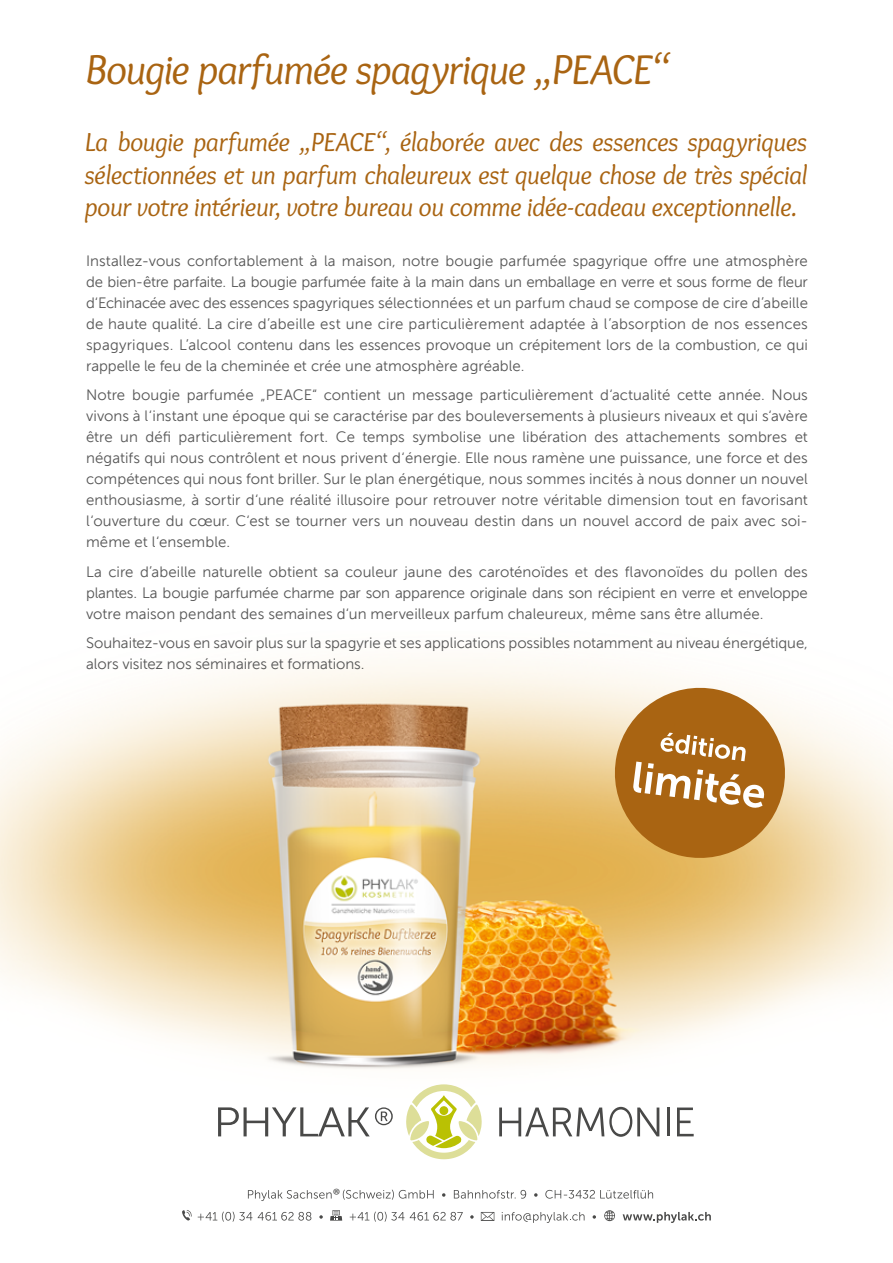
<style>
.page{position:relative;width:893px;height:1263px;background:#fff}
.page>*{position:absolute;margin:0;border:0;box-sizing:border-box;transform-origin:0 0}
.t1{font:italic 43.05px "Overlock";letter-spacing:-.02em;color:#a96412}
.t2{font:italic 27px/32.4px "Overlock";letter-spacing:-.01em;color:#a96412;text-align:justify}
.t3{font:18px "Myriad Pro";color:#494948}
.t4{font:15px/21px "Museo Sans 300";letter-spacing:-.005em;color:#565656;text-align:justify}
</style>
<div class="page">
<img style="left:0;top:660px;width:893px;height:562px">
<svg style="left:218px;top:1107px;width:175px;height:29px"></svg>
<hr style="left:667px;top:1107px;width:3px;height:29px;background:#494948">
<svg style="left:677px;top:1107px;width:17px;height:29px"></svg>
<svg style="left:499px;top:1107px;width:160px;height:30px"></svg>
<svg style="left:406px;top:1084px;width:76px;height:75px"></svg>
<svg style="left:182px;top:1210px;width:10px;height:10px"></svg>
<svg style="left:198px;top:1212px;width:54px;height:9px"></svg>
<svg style="left:258px;top:1212px;width:53px;height:8px"></svg>
<svg style="left:319px;top:1215px;width:4px;height:4px"></svg>
<svg style="left:330px;top:1210px;width:12px;height:10px"></svg>
<svg style="left:350px;top:1212px;width:54px;height:9px"></svg>
<svg style="left:410px;top:1212px;width:53px;height:8px"></svg>
<svg style="left:470px;top:1215px;width:4px;height:4px"></svg>
<svg style="left:481px;top:1212px;width:13px;height:9px"></svg>
<svg style="left:502px;top:1212px;width:82px;height:11px"></svg>
<svg style="left:593px;top:1215px;width:3px;height:4px"></svg>
<svg style="left:604px;top:1210px;width:11px;height:11px"></svg>
<svg style="left:623px;top:1212px;width:88px;height:11px"></svg>
<svg style="left:343px;top:1190px;width:310px;height:9px"></svg>
<svg style="left:248px;top:1190px;width:84px;height:11px"></svg>
<svg style="left:607px;top:680px;width:186px;height:186px;background:#c79758"></svg>
<h1 class="t1" style="left:85px;top:46px;width:586px">Bougie parfumée spagyrique „PEACE“</h1>
<h2 class="t2" style="left:85px;top:126px;width:724px">La bougie parfumée „PEACE“, élaborée avec des essences spagyriques sélectionnées et un parfum chaleureux est quelque chose de très spécial pour votre intérieur, votre bureau ou comme idée-cadeau exceptionnelle.</h2>
<p class="t4" style="left:86px;top:250px;width:723px">Installez-vous confortablement à la maison, notre bougie parfumée spagyrique offre une atmosphère de bien-être parfaite. La bougie parfumée faite à la main dans un emballage en verre et sous forme de fleur d‘Echinacée avec des essences spagyriques sélectionnées et un parfum chaud se compose de cire d’abeille de haute qualité. La cire d’abeille est une cire particulièrement adaptée à l’absorption de nos essences spagyriques. L’alcool contenu dans les essences provoque un crépitement lors de la combustion, ce qui rappelle le feu de la cheminée et crée une atmosphère agréable.</p>
<p class="t4" style="left:86px;top:385px;width:723px">Notre bougie parfumée „PEACE“ contient un message particulièrement d‘actualité cette année. Nous vivons à l‘instant une époque qui se caractérise par des bouleversements à plusieurs niveaux et qui s‘avère être un défi particulièrement fort. Ce temps symbolise une libération des attachements sombres et négatifs qui nous contrôlent et nous privent d‘énergie. Elle nous ramène une puissance, une force et des compétences qui nous font briller. Sur le plan énergétique, nous sommes incités à nous donner un nouvel enthousiasme, à sortir d‘une réalité illusoire pour retrouver notre véritable dimension tout en favorisant l‘ouverture du cœur. C‘est se tourner vers un nouveau destin dans un nouvel accord de paix avec soi&shy;même et l‘ensemble.</p>
<p class="t4" style="left:86px;top:561px;width:723px">La cire d’abeille naturelle obtient sa couleur jaune des caroténoïdes et des flavonoïdes du pollen des plantes. La bougie parfumée charme par son apparence originale dans son récipient en verre et enveloppe votre maison pendant des semaines d‘un merveilleux parfum chaleureux, même sans être allumée.</p>
<p class="t4" style="left:86px;top:633px;width:723px">Souhaitez-vous en savoir plus sur la spagyrie et ses applications possibles notamment au niveau énergétique, alors visitez nos séminaires et formations.</p>
<p class="t3" style="left:333px;top:1183px;width:9px">®</p>
</div>
